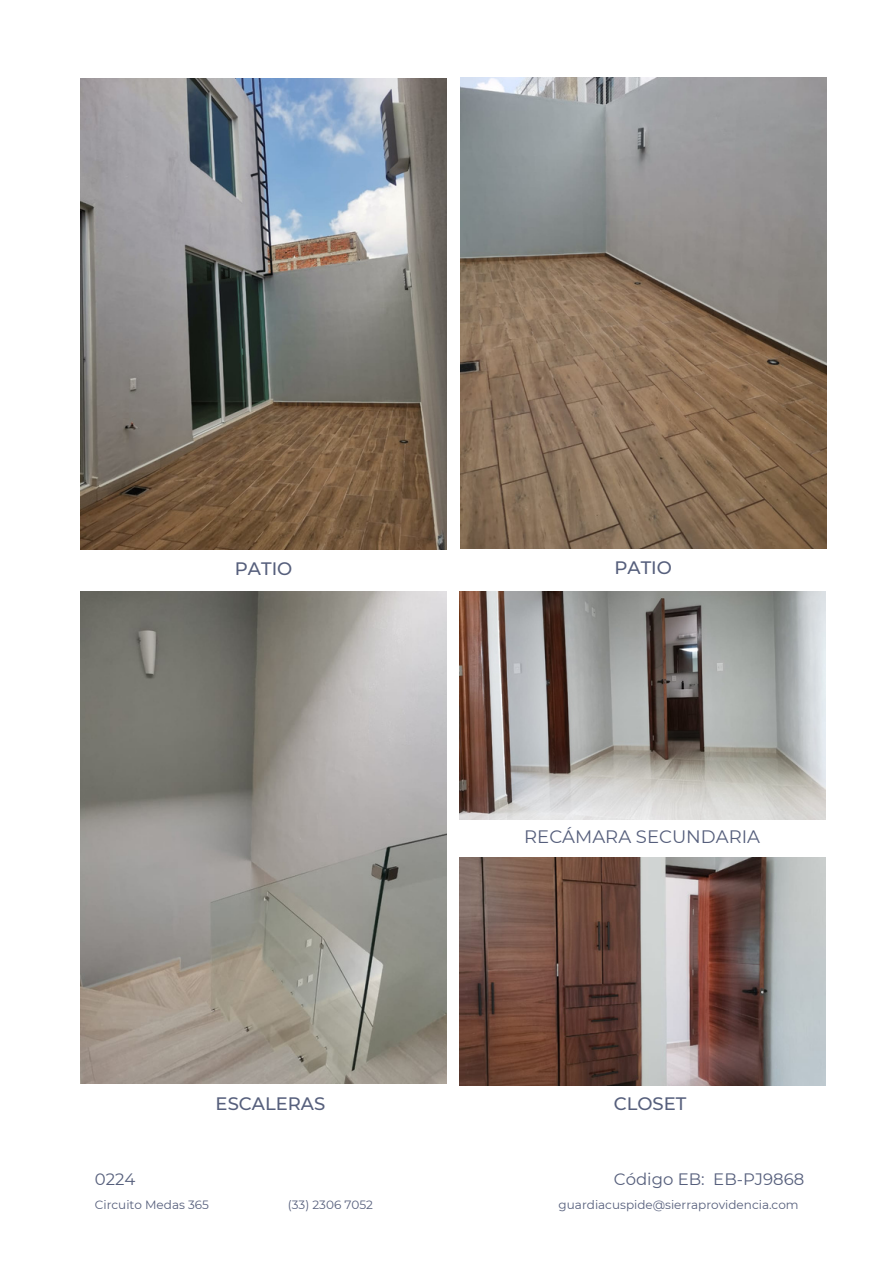
<style>
.page{position:relative;width:893px;height:1264px;background:#fff}
.page>*{position:absolute;margin:0;border:0;box-sizing:border-box;transform-origin:0 0}
.t1{font:500 18px "Montserrat";color:#565f7c}
.t2{font:18px "Montserrat";color:#565f7c}
.t3{font:16.5px "Montserrat";color:#565f7c}
.t4{font:12px "Montserrat";color:#565f7c}
</style>
<div class="page">
<img style="left:460px;top:78px;width:366px;height:470px">
<img style="left:81px;top:591px;width:365px;height:492px">
<img style="left:459px;top:591px;width:366px;height:229px">
<img style="left:459px;top:857px;width:366px;height:228px">
<img style="left:81px;top:79px;width:365px;height:470px">
<h1 class="t1" style="left:235px;top:558px;width:59px">PATIO</h1>
<h1 class="t1" style="left:614px;top:556px;width:59px">PATIO</h1>
<h2 class="t2" style="left:524px;top:825px;width:237px">RECÁMARA SECUNDARIA</h2>
<h1 class="t1" style="left:215px;top:1092px;width:111px">ESCALERAS</h1>
<h1 class="t1" style="left:613px;top:1092px;width:74px">CLOSET</h1>
<p class="t3" style="left:95px;top:1169px;width:42px">0224</p>
<h3 class="t3" style="left:613px;top:1169px;width:192px">Código EB: EB-PJ9868</h3>
<p class="t4" style="left:95px;top:1197px;width:116px">Circuito Medas 365</p>
<h3 class="t4" style="left:288px;top:1197px;width:87px">(33) 2306 7052</h3>
<p class="t4" style="left:558px;top:1197px;width:241px">guardiacuspide@sierraprovidencia.com</p>
</div>
